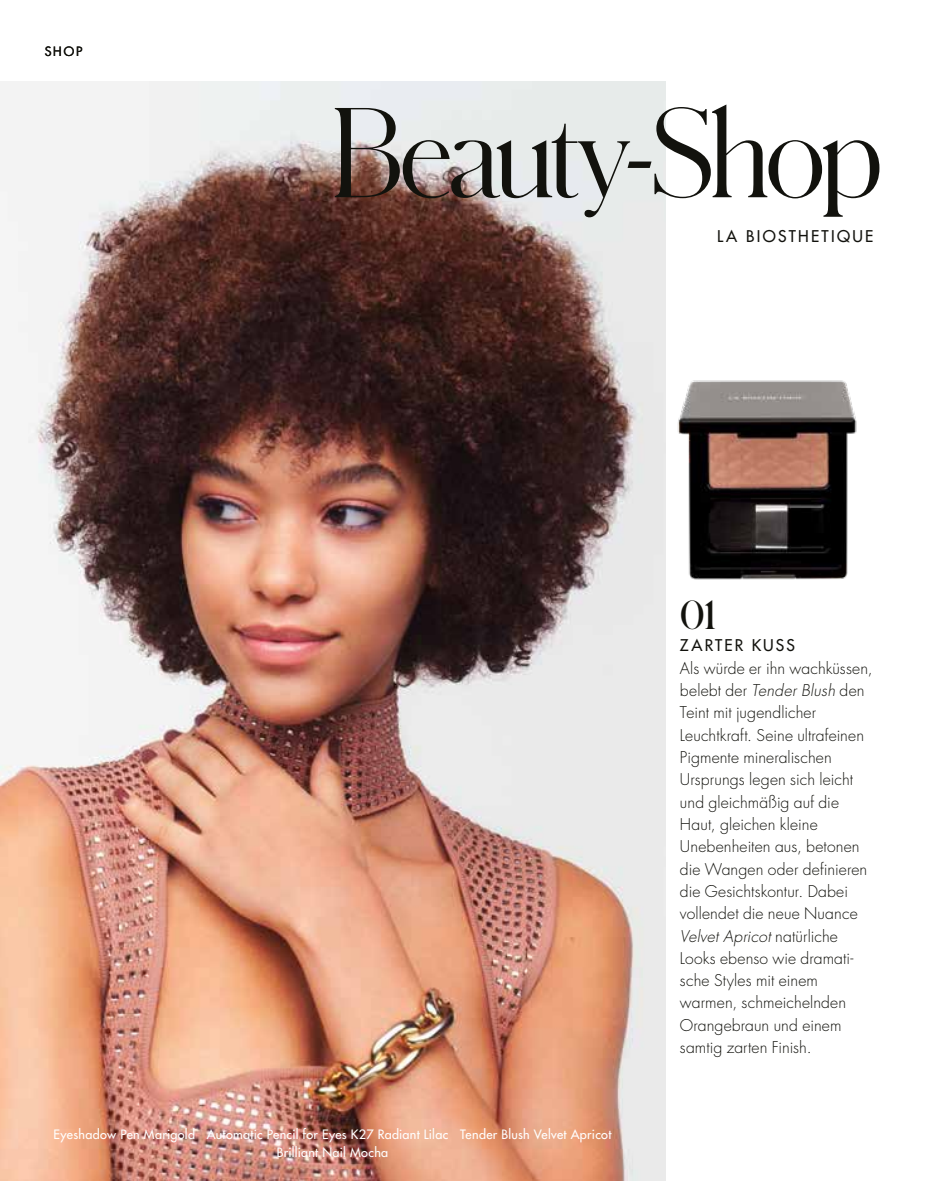
<style>
.page{position:relative;width:943px;height:1181px;background:#fff}
.page>*{position:absolute;margin:0;border:0;box-sizing:border-box;transform-origin:0 0}
.t1{font:300 119px "Schnyder M";letter-spacing:-.045em;color:#12120d}
.t2{font:600 37.8px "Schnyder M";color:#12120d}
.t3{font:300 15.75px/22.4px "Futura Std";letter-spacing:.005em;color:#12120d}
.t4{font:500 15.75px "Futura Std";letter-spacing:.14em;color:#12120d}
.t5{font:500 12.6px/18.6px "Futura Std";letter-spacing:.025em;color:#fff;text-align:center}
.t6{font:500 12.6px "Futura Std";color:#12120d}
.s1{font-style:italic}
</style>
<div class="page">
<img style="left:0;top:82px;width:665px;height:1099px">
<img style="left:677px;top:380px;width:180px;height:200px">
<p class="t6" style="left:45px;top:43px;width:39px">SHOP</p>
<h1 class="t1" style="left:332px;top:73px;width:552px">Beauty-Shop</h1>
<p class="t4" style="left:717px;top:226px;width:158px">LA BIOSTHETIQUE</p>
<h2 class="t2" style="left:680px;top:589px;width:37px">01</h2>
<p class="t4" style="left:680px;top:635px;width:117px">ZARTER KUSS</p>
<p class="t3" style="left:680px;top:657px;width:194px">Als würde er ihn wachküssen, belebt der <span class="s1">Tender Blush</span> den<br>Teint mit jugendlicher<br>Leuchtkraft. Seine ultrafeinen<br>Pigmente mineralischen<br>Ursprungs legen sich leicht und gleichmäßig auf die<br>Haut, gleichen kleine<br>Unebenheiten aus, betonen die Wangen oder definieren die Gesichtskontur. Dabei vollendet die neue Nuance<br><span class="s1">Velvet Apricot</span> natürliche<br>Looks ebenso wie dramati&shy;sche Styles mit einem warmen, schmeichelnden<br>Orangebraun und einem samtig zarten Finish.</p>
<p class="t5" style="left:54px;top:1125px;width:559px">Eyeshadow Pen Marigold Automatic Pencil for Eyes K27 Radiant Lilac Tender Blush Velvet Apricot<br>Brilliant Nail Mocha</p>
</div>
